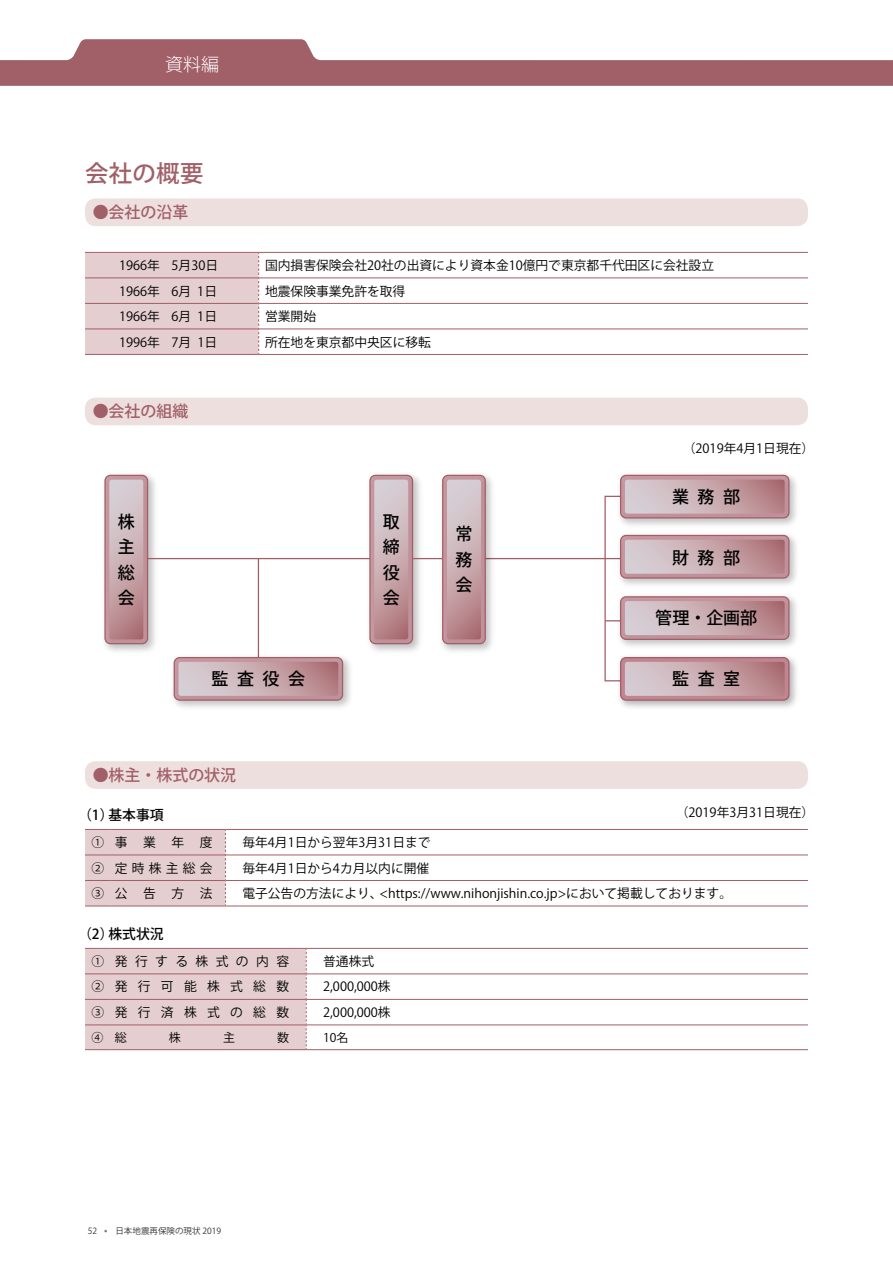
<style>
.page{position:relative;width:893px;height:1263px;background:#fff}
.page>*{position:absolute;margin:0;border:0;box-sizing:border-box;transform-origin:0 0}
.t1{font:500 23.4px "Koz Go Pro";letter-spacing:.015em;color:#a15f67}
.t2{font:300 18px "Koz Go Pro";color:#fff}
.t3{font:500 16.95px/25.5px "Koz Go Pro";letter-spacing:.5em;color:#000;text-align:justify}
.t4{font:500 15.9px "Koz Go Pro";color:#a15f67}
.t5{font:500 13.8px "Koz Go Pro";color:#000}
.t6{font:12.75px "Koz Go Pro";color:#000}
.t7{font:12.75px "Koz Go Pro";letter-spacing:.81em;color:#000}
.t8{font:12.75px "Koz Go Pro";letter-spacing:.585em;color:#000}
.t9{font:12px "Koz Go Pro";color:#000}
.t10{font:8.55px "Koz Go Pro";color:#333}
</style>
<div class="page">
<div style="left:85px;top:198px;width:723px;height:28px;background:#eedfdf;border-radius:11px"></div>
<div style="left:85px;top:398px;width:723px;height:27px;background:#eedfdf;border-radius:11px"></div>
<div style="left:85px;top:761px;width:723px;height:28px;background:#eedfdf;border-radius:11px"></div>
<svg style="left:259px;top:253px;width:549px;height:101px"></svg>
<hr style="left:259px;top:252px;width:549px;height:1px;background:#a15f67">
<hr style="left:85px;top:354px;width:174px;height:1px;background:#a15f67">
<hr style="left:259px;top:354px;width:549px;height:1px;background:#a15f67">
<hr style="left:259px;top:277px;width:549px;height:1px;background:#a15f67">
<hr style="left:259px;top:303px;width:549px;height:1px;background:#a15f67">
<hr style="left:259px;top:328px;width:549px;height:1px;background:#a15f67">
<div style="left:85px;top:252px;width:174px;height:102px;background:#e5cecf"></div>
<svg style="left:85px;top:829px;width:723px;height:77px"></svg>
<svg style="left:307px;top:974px;width:501px;height:52px"></svg>
<hr style="left:306px;top:948px;width:502px;height:1px;background:#a15f67">
<hr style="left:306px;top:973px;width:502px;height:1px;background:#a15f67">
<hr style="left:306px;top:999px;width:502px;height:1px;background:#a15f67">
<hr style="left:306px;top:1024px;width:502px;height:1px;background:#a15f67">
<svg style="left:85px;top:948px;width:222px;height:102px;background:#e2c9ca"></svg>
<hr style="left:111px;top:1049px;width:195px;height:1px;background:#a15f67">
<hr style="left:306px;top:1049px;width:502px;height:1px;background:#a15f67">
<hr style="left:258px;top:559px;width:1px;height:99px;background:#a15f67">
<hr style="left:484px;top:558px;width:121px;height:1px;background:#a15f67">
<img style="left:104px;top:474px;width:57px;height:178px">
<svg style="left:105px;top:475px;width:43px;height:169px"></svg>
<div style="left:104px;top:475px;width:44px;height:169px;border:1px solid #a15f67;border-radius:5px"></div>
<svg style="left:109px;top:480px;width:34px;height:159px;background:#c7aaaf"></svg>
<img style="left:363px;top:474px;width:63px;height:178px">
<svg style="left:370px;top:475px;width:42px;height:169px"></svg>
<div style="left:369px;top:475px;width:44px;height:169px;border:1px solid #a15f67;border-radius:5px"></div>
<svg style="left:374px;top:480px;width:34px;height:159px;background:#c7aaaf"></svg>
<img style="left:436px;top:474px;width:63px;height:178px">
<div style="left:443px;top:475px;width:42px;height:169px;background:#c2939c;border-radius:5px"></div>
<div style="left:442px;top:475px;width:44px;height:169px;border:1px solid #a15f67;border-radius:5px"></div>
<svg style="left:447px;top:480px;width:34px;height:159px"></svg>
<img style="left:785px;top:596px;width:12px;height:50px">
<img style="left:619px;top:657px;width:178px;height:51px">
<div style="left:621px;top:658px;width:168px;height:42px;background:#c08590;border-radius:5px"></div>
<div style="left:620px;top:657px;width:169px;height:44px;border:1px solid #a15f67;border-radius:5px"></div>
<img style="left:785px;top:535px;width:12px;height:50px">
<img style="left:620px;top:474px;width:177px;height:51px">
<div style="left:621px;top:475px;width:168px;height:43px;background:linear-gradient(to right,#c9a1a9,#c08e97);border-radius:5px"></div>
<div style="left:620px;top:475px;width:169px;height:43px;border:1px solid #a15f67;border-radius:5px"></div>
<img style="left:173px;top:650px;width:178px;height:58px">
<div style="left:174px;top:658px;width:169px;height:42px;background:#c0919a;border-radius:5px"></div>
<div style="left:174px;top:657px;width:169px;height:44px;border:1px solid #a15f67;border-radius:5px"></div>
<svg style="left:178px;top:662px;width:160px;height:34px"></svg>
<hr style="left:148px;top:558px;width:222px;height:1px;background:#a15f67">
<hr style="left:412px;top:558px;width:30px;height:1px;background:#a15f67">
<svg style="left:604px;top:480px;width:181px;height:216px"></svg>
<svg style="left:0;top:39px;width:893px;height:47px"></svg>
<h2 class="t2" style="left:165px;top:53px;width:56px">資料編</h2>
<h1 class="t1" style="left:85px;top:159px;width:120px">会社の概要</h1>
<p class="t4" style="left:93px;top:202px;width:97px">●会社の沿革</p>
<p class="t6" style="left:119px;top:257px;width:101px">1966年 5月30日</p>
<p class="t6" style="left:265px;top:257px;width:451px">国内損害保険会社20社の出資により資本金10億円で東京都千代田区に会社設立</p>
<p class="t6" style="left:119px;top:283px;width:100px">1966年 6月 1日</p>
<p class="t6" style="left:265px;top:283px;width:142px">地震保険事業免許を取得</p>
<p class="t6" style="left:119px;top:308px;width:100px">1966年 6月 1日</p>
<p class="t6" style="left:265px;top:308px;width:53px">営業開始</p>
<p class="t6" style="left:119px;top:334px;width:100px">1996年 7月 1日</p>
<p class="t6" style="left:265px;top:334px;width:167px">所在地を東京都中央区に移転</p>
<p class="t4" style="left:93px;top:401px;width:97px">●会社の組織</p>
<h3 class="t3" style="left:118px;top:510px;width:18px">株主総会</h3>
<h3 class="t3" style="left:383px;top:510px;width:18px">取締役会</h3>
<h3 class="t3" style="left:455px;top:522px;width:18px">常務会</h3>
<p class="t6" style="left:683px;top:440px;width:133px">（2019年4月1日現在）</p>
<h3 class="t3" style="left:672px;top:485px;width:70px">業務部</h3>
<h3 class="t3" style="left:672px;top:545px;width:70px">財務部</h3>
<h3 class="t3" style="left:655px;top:606px;width:103px">管理・企画部</h3>
<h3 class="t3" style="left:212px;top:667px;width:95px">監査役会</h3>
<h3 class="t3" style="left:672px;top:667px;width:69px">監査室</h3>
<p class="t4" style="left:93px;top:765px;width:145px">●株主・株式の状況</p>
<p class="t5" style="left:78px;top:806px;width:87px">（1）基本事項</p>
<p class="t6" style="left:676px;top:804px;width:140px">（2019年3月31日現在）</p>
<p class="t6" style="left:91px;top:834px;width:123px">①事業年度</p>
<p class="t6" style="left:242px;top:834px;width:190px">毎年4月1日から翌年3月31日まで</p>
<p class="t6" style="left:91px;top:860px;width:123px">② 定時株主総会</p>
<p class="t6" style="left:242px;top:860px;width:188px">毎年4月1日から4カ月以内に開催</p>
<p class="t6" style="left:91px;top:885px;width:123px">③公告方法</p>
<p class="t6" style="left:242px;top:885px;width:491px">電子公告の方法により、&lt;https://www.nihonjishin.co.jp&gt;において掲載しております。</p>
<p class="t5" style="left:78px;top:925px;width:87px">（2）株式状況</p>
<p class="t8" style="left:91px;top:953px;width:199px">① 発行する株式の内容</p>
<p class="t6" style="left:323px;top:953px;width:53px">普通株式</p>
<p class="t7" style="left:91px;top:978px;width:199px">②発行可能株式総数</p>
<p class="t6" style="left:323px;top:978px;width:69px">2,000,000株</p>
<p class="t7" style="left:91px;top:1004px;width:199px">③発行済株式の総数</p>
<p class="t6" style="left:323px;top:1004px;width:69px">2,000,000株</p>
<p class="t9" style="left:91px;top:1030px;width:37px">④ 総</p>
<p class="t9" style="left:169px;top:1030px;width:13px">株</p>
<p class="t9" style="left:223px;top:1030px;width:13px">主</p>
<p class="t9" style="left:277px;top:1030px;width:13px">数</p>
<p class="t9" style="left:323px;top:1030px;width:27px">10名</p>
<p class="t10" style="left:88px;top:1226px;width:11px">52</p>
<p class="t10" style="left:115px;top:1226px;width:107px">日本地震再保険の現状 2019</p>
</div>
